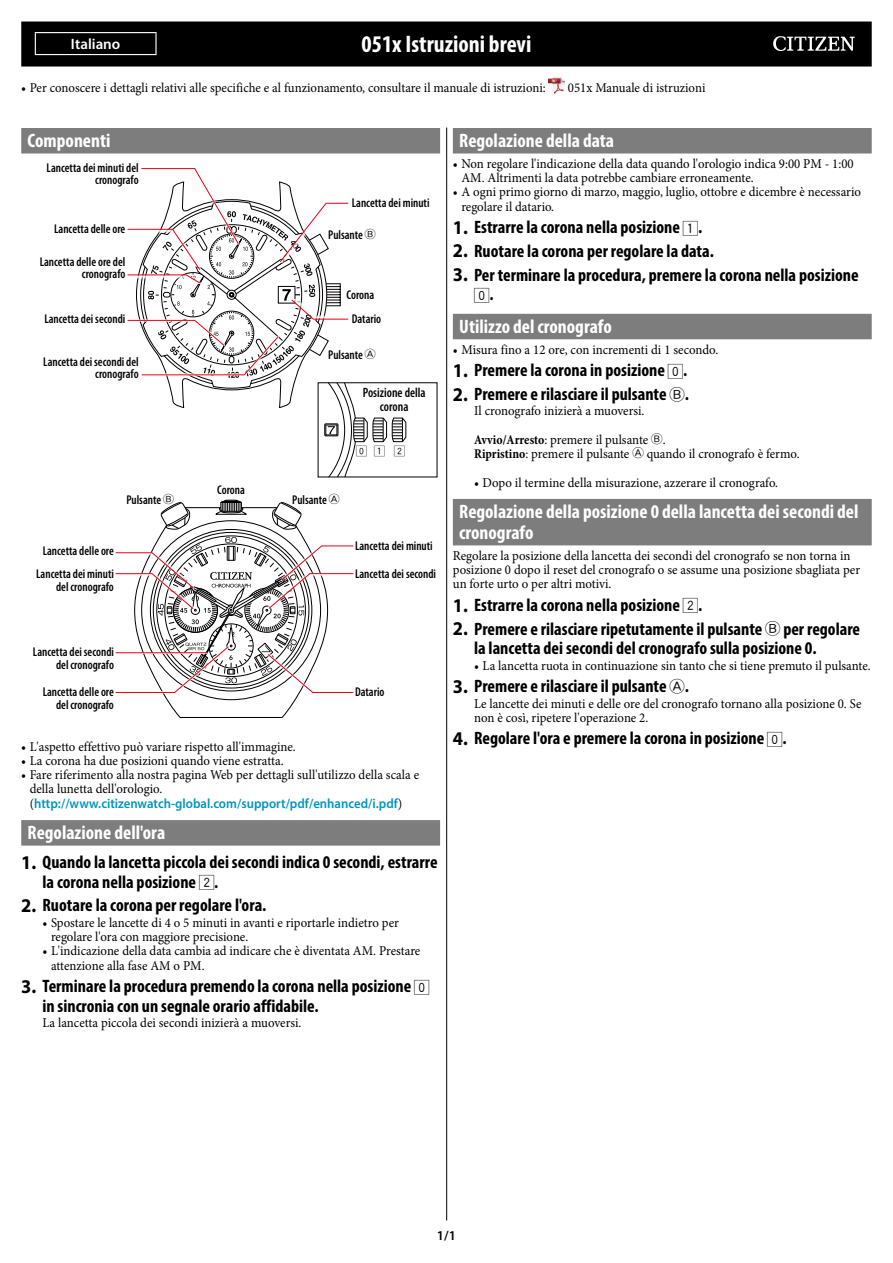
<style>
.page{position:relative;width:893px;height:1263px;background:#fff}
.page>*{position:absolute;margin:0;border:0;box-sizing:border-box;transform-origin:0 0}
.t1{font:700 condensed 24px "Myriad Pro";color:#fff}
.t2{font:700 condensed 19.5px/21px "Myriad Pro";color:#fff}
.t3{font:700 condensed 18px/19.5px "Myriad Pro";color:#000}
.t4{font:16.2px "Akaku otf";color:#000}
.t5{font:600 15px "Myriad Pro";color:#fff}
.t6{font:13.5px/14.2px "Minion Pro";color:#000;scale:.95 1}
.t7{font:600 13.5px "Myriad Pro";color:#0094be;scale:.95 1}
.t8{font:600 condensed 13.5px/13.5px "Myriad Pro";color:#000;text-align:center;scale:.95 1}
.t9{font:600 13.5px "Myriad Pro";color:#000}
.t10{font:600 condensed 12.75px/12.8px "Myriad Pro";color:#000;text-align:right;scale:.95 1}
.t11{font:11.55px "Akaku otf";color:#000}
.s1{font-family:"Amaru OTF";font-weight:400;font-stretch:normal;font-size:11.55px}
.s2{font-family:"Minion Pro";font-weight:400;color:#000}
.s3{font-stretch:normal;font-size:19.5px}
.s4{font-family:"Akaku otf";font-weight:400;font-stretch:normal;font-size:16.2px}
.s5{font-family:"Myriad Pro";font-weight:700;font-stretch:condensed;font-size:18px}
.s6{font-family:"Amaru OTF";font-weight:400;font-stretch:normal;font-size:16.2px}
.s7{font-weight:700;font-stretch:condensed}
.s8{font-family:"Amaru OTF";font-size:12.15px}
</style>
<div class="page">
<div style="left:21px;top:22px;width:851px;height:45px;background:#000"></div>
<img style="left:549px;top:77px;width:16px;height:17px">
<hr style="left:35px;top:32px;width:122px;height:1px;background:#fff">
<svg style="left:35px;top:33px;width:1px;height:21px"></svg>
<hr style="left:155px;top:33px;width:2px;height:21px;background:#fff">
<hr style="left:35px;top:54px;width:122px;height:1px;background:#fff">
<svg style="left:773px;top:36px;width:82px;height:15px"></svg>
<div style="left:21px;top:128px;width:419px;height:25px;background:#7d7d7d"></div>
<div style="left:21px;top:820px;width:419px;height:26px;background:#7d7d7d"></div>
<svg style="left:127px;top:168px;width:280px;height:310px"></svg>
<div style="left:453px;top:128px;width:419px;height:25px;background:#7d7d7d"></div>
<div style="left:453px;top:314px;width:419px;height:25px;background:#7d7d7d"></div>
<div style="left:453px;top:499px;width:419px;height:46px;background:#7d7d7d"></div>
<hr style="left:446px;top:128px;width:1px;height:1092px;background:#000">
<svg style="left:115px;top:500px;width:239px;height:218px"></svg>
<h1 class="t1" style="left:362px;top:29px;width:171px">051x Istruzioni brevi</h1>
<p class="t6" style="left:21px;top:80px;width:554px">• Per conoscere i dettagli relativi alle specifiche e al funzionamento, consultare il manuale di istruzioni:</p>
<p class="t6" style="left:568px;top:80px;width:146px">051x Manuale di istruzioni</p>
<p class="t5" style="left:71px;top:34px;width:51px">Italiano</p>
<h2 class="t2" style="left:28px;top:129px;width:84px">Componenti</h2>
<p class="t10" style="left:47px;top:161px;width:98px">Lancetta dei minuti del cronografo</p>
<p class="t10" style="left:54px;top:222px;width:76px">Lancetta delle ore</p>
<p class="t10" style="left:40px;top:255px;width:92px">Lancetta delle ore del cronografo</p>
<p class="t10" style="left:44px;top:312px;width:87px">Lancetta dei secondi</p>
<p class="t10" style="left:43px;top:355px;width:102px">Lancetta dei secondi del cronografo</p>
<p class="t10" style="left:352px;top:196px;width:83px">Lancetta dei minuti</p>
<p class="t10" style="left:328px;top:228px;width:51px">Pulsante <span class="s1">B</span></p>
<p class="t10" style="left:346px;top:288px;width:31px">Corona</p>
<p class="t10" style="left:352px;top:313px;width:32px">Datario</p>
<p class="t10" style="left:328px;top:348px;width:51px">Pulsante <span class="s1">A</span></p>
<p class="t8" style="left:363px;top:385px;width:68px">Posizione della corona</p>
<p class="t11" style="left:356px;top:445px;width:50px">012</p>
<p class="t10" style="left:217px;top:484px;width:31px">Corona</p>
<p class="t10" style="left:126px;top:493px;width:51px">Pulsante <span class="s1">B</span></p>
<p class="t10" style="left:292px;top:493px;width:51px">Pulsante <span class="s1">A</span></p>
<p class="t10" style="left:43px;top:544px;width:76px">Lancetta delle ore</p>
<p class="t10" style="left:36px;top:567px;width:83px">Lancetta dei minuti del cronografo</p>
<p class="t10" style="left:355px;top:539px;width:83px">Lancetta dei minuti</p>
<p class="t10" style="left:355px;top:567px;width:87px">Lancetta dei secondi</p>
<p class="t10" style="left:33px;top:646px;width:87px">Lancetta dei secondi del cronografo</p>
<p class="t10" style="left:43px;top:685px;width:76px">Lancetta delle ore del cronografo</p>
<p class="t10" style="left:355px;top:685px;width:32px">Datario</p>
<p class="t6" style="left:21px;top:739px;width:290px">• L'aspetto effettivo può variare rispetto all'immagine.</p>
<p class="t6" style="left:21px;top:753px;width:278px">• La corona ha due posizioni quando viene estratta.</p>
<p class="t6" style="left:30px;top:768px;width:411px;text-indent:-9px">• Fare riferimento alla nostra pagina Web per dettagli sull'utilizzo della scala e della lunetta dell'orologio.</p>
<p class="t7" style="left:30px;top:795px;width:394px"><span class="s2">(</span>http://www.citizenwatch-global.com/support/pdf/enhanced/i.pdf<span class="s2">)</span></p>
<h2 class="t2" style="left:28px;top:821px;width:139px">Regolazione dell'ora</h2>
<h3 class="t3" style="left:43px;top:852px;width:397px;text-indent:-21px"><span class="s3">1.</span> Quando la lancetta piccola dei secondi indica 0 secondi, estrarre la corona nella posizione <span class="s4">2</span>.</h3>
<h3 class="t3" style="left:21px;top:895px;width:247px"><span class="s3">2.</span> Ruotare la corona per regolare l'ora.</h3>
<p class="t6" style="left:51px;top:915px;width:368px;text-indent:-9px">• Spostare le lancette di 4 o 5 minuti in avanti e riportarle indietro per regolare l'ora con maggiore precisione.</p>
<p class="t6" style="left:51px;top:944px;width:390px;text-indent:-9px">• L'indicazione della data cambia ad indicare che è diventata AM. Prestare attenzione alla fase AM o PM.</p>
<h3 class="t3" style="left:43px;top:976px;width:388px;text-indent:-21px"><span class="s3">3.</span> Terminare la procedura premendo la corona nella posizione <span class="s4">0 </span>in sincronia con un segnale orario affidabile.</h3>
<p class="t6" style="left:43px;top:1016px;width:274px">La lancetta piccola dei secondi inizierà a muoversi.</p>
<h2 class="t2" style="left:459px;top:129px;width:156px">Regolazione della data</h2>
<p class="t6" style="left:461px;top:156px;width:414px;text-indent:-9px">• Non regolare l'indicazione della data quando l'orologio indica 9:00 PM - 1:00<br>AM. Altrimenti la data potrebbe cambiare erroneamente.</p>
<p class="t6" style="left:461px;top:185px;width:422px;text-indent:-9px">• A ogni primo giorno di marzo, maggio, luglio, ottobre e dicembre è necessario regolare il datario.</p>
<h3 class="t3" style="left:453px;top:217px;width:251px"><span class="s3">1.</span> Estrarre la corona nella posizione <span class="s4">1</span>.</h3>
<h3 class="t3" style="left:453px;top:241px;width:263px"><span class="s3">2.</span> Ruotare la corona per regolare la data.</h3>
<h3 class="t3" style="left:453px;top:264px;width:407px"><span class="s3">3.</span> Per terminare la procedura, premere la corona nella posizione</h3>
<p class="t4" style="left:474px;top:287px;width:21px">0<span class="s5">.</span></p>
<h2 class="t2" style="left:459px;top:315px;width:154px">Utilizzo del cronografo</h2>
<p class="t6" style="left:453px;top:342px;width:281px">• Misura fino a 12 ore, con incrementi di 1 secondo.</p>
<h3 class="t3" style="left:453px;top:360px;width:236px"><span class="s3">1.</span> Premere la corona in posizione <span class="s4">0</span>.</h3>
<h3 class="t3" style="left:453px;top:384px;width:238px"><span class="s3">2.</span> Premere e rilasciare il pulsante <span class="s6">B</span>.</h3>
<p class="t6" style="left:474px;top:397px;width:203px;line-height:28.5px">Il cronografo inizierà a muoversi.<br><span class="s7">Avvio/Arresto</span>: premere il pulsante <span class="s8">B</span>.</p>
<p class="t6" style="left:474px;top:447px;width:344px"><span class="s7">Ripristino</span>: premere il pulsante <span class="s8">A</span> quando il cronografo è fermo.</p>
<p class="t6" style="left:474px;top:475px;width:321px">• Dopo il termine della misurazione, azzerare il cronografo.</p>
<h2 class="t2" style="left:459px;top:500px;width:401px">Regolazione della posizione 0 della lancetta dei secondi del cronografo</h2>
<p class="t6" style="left:453px;top:548px;width:430px">Regolare la posizione della lancetta dei secondi del cronografo se non torna in posizione 0 dopo il reset del cronografo o se assume una posizione sbagliata per un forte urto o per altri motivi.</p>
<h3 class="t3" style="left:453px;top:595px;width:251px"><span class="s3">1.</span> Estrarre la corona nella posizione <span class="s4">2</span>.</h3>
<h3 class="t3" style="left:474px;top:618px;width:387px;text-indent:-21px"><span class="s3">2.</span> Premere e rilasciare ripetutamente il pulsante <span class="s6">B</span> per regolare la lancetta dei secondi del cronografo sulla posizione 0.</h3>
<p class="t6" style="left:474px;top:658px;width:419px">• La lancetta ruota in continuazione sin tanto che si tiene premuto il pulsante.</p>
<h3 class="t3" style="left:453px;top:676px;width:238px"><span class="s3">3.</span> Premere e rilasciare il pulsante <span class="s6">A</span>.</h3>
<p class="t6" style="left:474px;top:696px;width:409px">Le lancette dei minuti e delle ore del cronografo tornano alla posizione 0. Se non è così, ripetere l'operazione 2.</p>
<h3 class="t3" style="left:453px;top:728px;width:335px"><span class="s3">4.</span> Regolare l'ora e premere la corona in posizione <span class="s4">0</span>.</h3>
<p class="t9" style="left:437px;top:1226px;width:21px">1/1</p>
</div>
